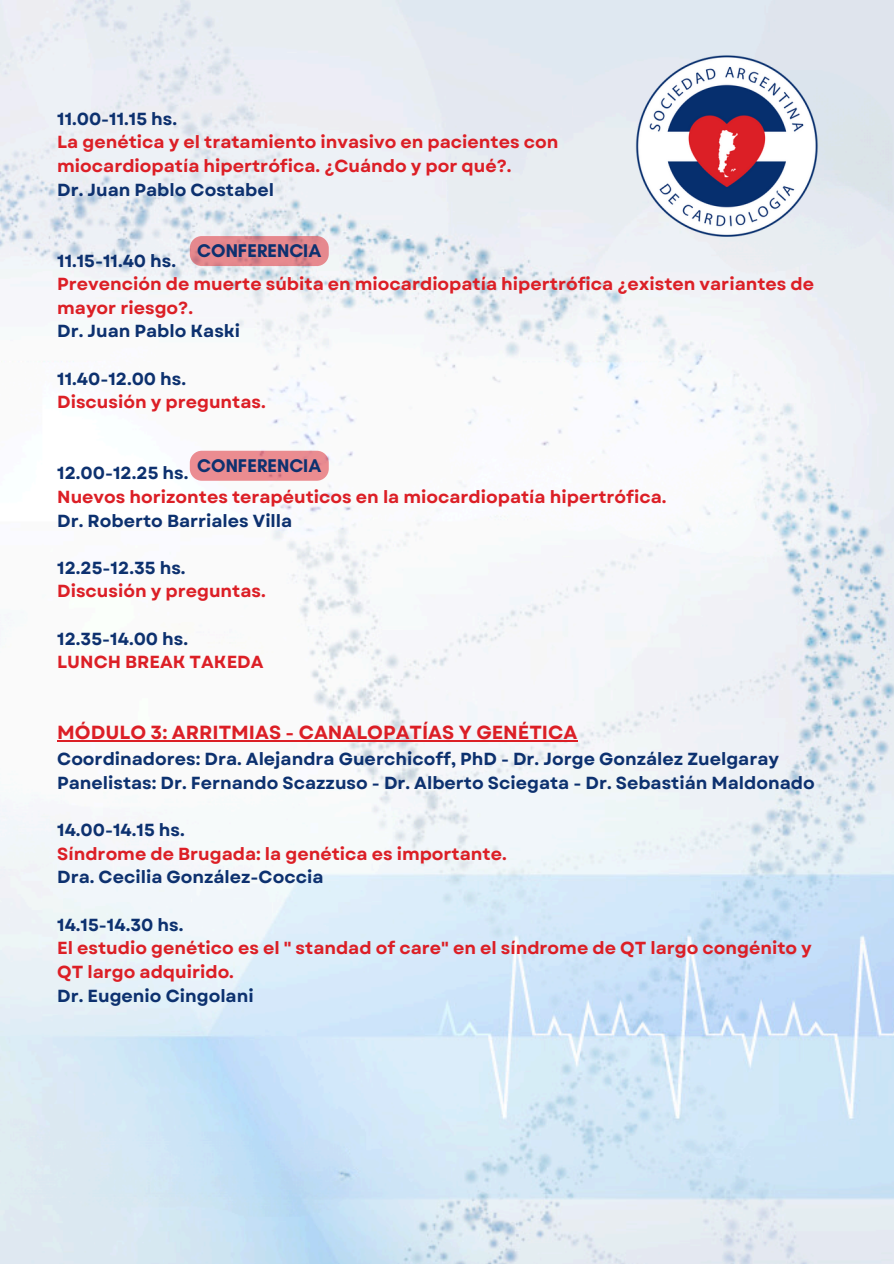
<style>
.page{position:relative;width:894px;height:1264px;background:#fff}
.page>*{position:absolute;margin:0;border:0;box-sizing:border-box;transform-origin:0 0}
.t1{font:700 18.9px "Garet";color:#dc1f26}
.t2{font:700 18.75px "Glacial Indifference";color:#0d316f}
.t3{font:700 17.4px/23.7px "Garet";color:#dc1f26}
.t4{font:700 17.4px "Garet";color:#0d316f}
</style>
<div class="page">
<img style="left:0;top:0;width:893px;height:1263px">
<hr style="left:57px;top:740px;width:520px;height:1px;background:#dc1f26">
<img style="left:628px;top:49px;width:197px;height:197px">
<div style="left:190px;top:236px;width:139px;height:30px;background:#dc1f26;border-radius:12px;opacity:.5"></div>
<div style="left:190px;top:451px;width:139px;height:30px;background:#eb8c90;border-radius:12px"></div>
<p class="t4" style="left:57px;top:106px;width:121px">11.00-11.15 hs.</p>
<p class="t3" style="left:57px;top:130px;width:502px">La genética y el tratamiento invasivo en pacientes con</p>
<p class="t3" style="left:57px;top:154px;width:455px">miocardiopatía hipertrófica. ¿Cuándo y por qué?.</p>
<p class="t4" style="left:57px;top:177px;width:218px">Dr. Juan Pablo Costabel</p>
<h1 class="t2" style="left:197px;top:239px;width:125px">CONFERENCIA</h1>
<p class="t4" style="left:57px;top:248px;width:120px">11.15-11.40 hs.</p>
<p class="t3" style="left:57px;top:272px;width:758px">Prevención de muerte súbita en miocardiopatía hipertrófica ¿existen variantes de mayor riesgo?.</p>
<p class="t4" style="left:57px;top:319px;width:184px">Dr. Juan Pablo Kaski</p>
<p class="t4" style="left:57px;top:366px;width:130px">11.40-12.00 hs.</p>
<p class="t3" style="left:57px;top:390px;width:210px">Discusión y preguntas.</p>
<h1 class="t2" style="left:197px;top:454px;width:125px">CONFERENCIA</h1>
<p class="t4" style="left:57px;top:460px;width:133px">12.00-12.25 hs.</p>
<p class="t3" style="left:57px;top:485px;width:610px">Nuevos horizontes terapéuticos en la miocardiopatía hipertrófica.</p>
<p class="t4" style="left:57px;top:508px;width:236px">Dr. Roberto Barriales Villa</p>
<p class="t4" style="left:57px;top:555px;width:130px">12.25-12.35 hs.</p>
<p class="t3" style="left:57px;top:579px;width:210px">Discusión y preguntas.</p>
<p class="t4" style="left:57px;top:626px;width:132px">12.35-14.00 hs.</p>
<p class="t3" style="left:57px;top:650px;width:208px">LUNCH BREAK TAKEDA</p>
<p class="t1" style="left:57px;top:719px;width:521px">MÓDULO 3: ARRITMIAS - CANALOPATÍAS Y GENÉTICA</p>
<p class="t4" style="left:57px;top:746px;width:723px">Coordinadores: Dra. Alejandra Guerchicoff, PhD - Dr. Jorge González Zuelgaray</p>
<p class="t4" style="left:57px;top:770px;width:758px">Panelistas: Dr. Fernando Scazzuso - Dr. Alberto Sciegata - Dr. Sebastián Maldonado</p>
<p class="t4" style="left:57px;top:817px;width:129px">14.00-14.15 hs.</p>
<p class="t3" style="left:57px;top:841px;width:451px">Síndrome de Brugada: la genética es importante.</p>
<p class="t4" style="left:57px;top:864px;width:267px">Dra. Cecilia González-Coccia</p>
<p class="t4" style="left:57px;top:912px;width:128px">14.15-14.30 hs.</p>
<p class="t3" style="left:57px;top:936px;width:756px">El estudio genético es el " standad of care" en el síndrome de QT largo congénito y<br>QT largo adquirido.</p>
<p class="t4" style="left:57px;top:982px;width:198px">Dr. Eugenio Cingolani</p>
</div>
